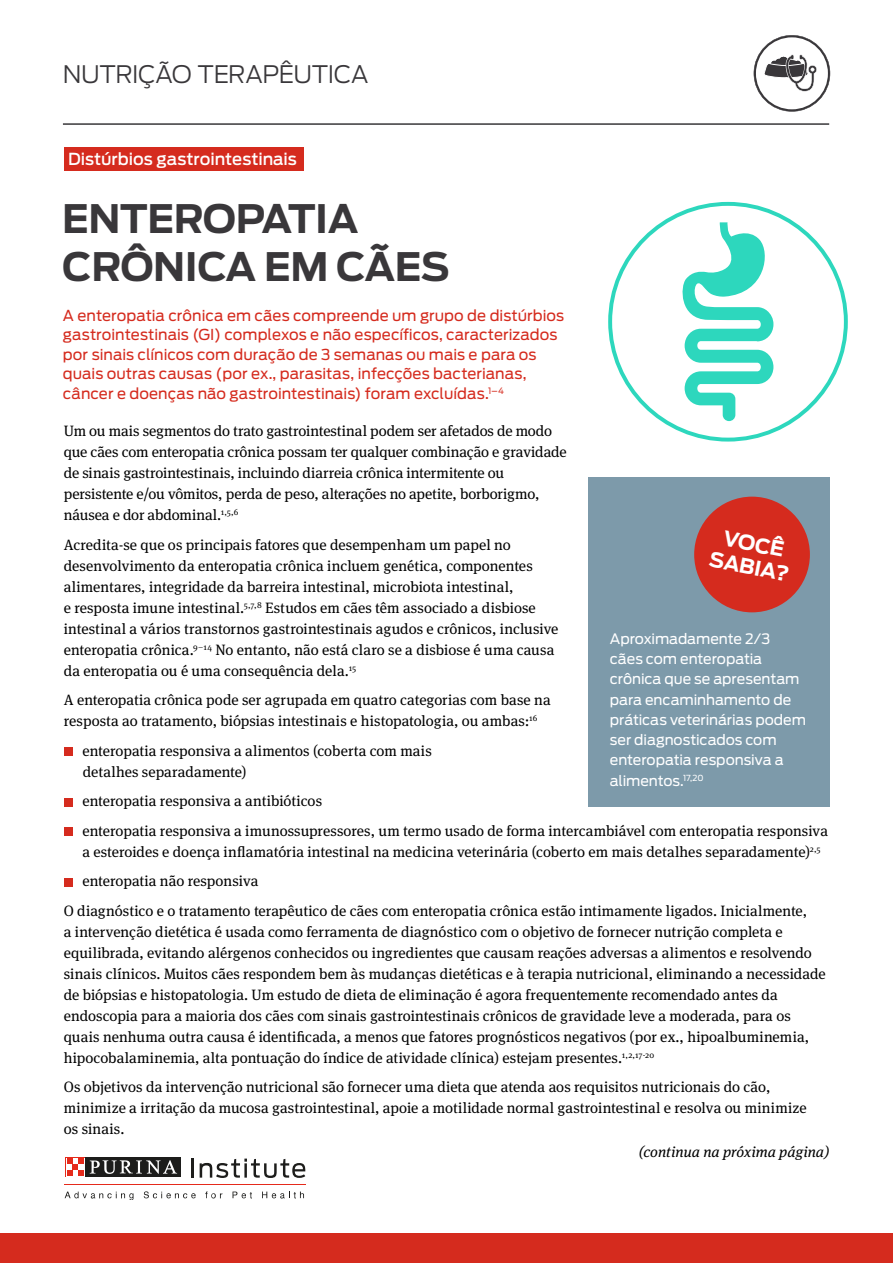
<style>
.page{position:relative;width:893px;height:1263px;background:#fff}
.page>*{position:absolute;margin:0;border:0;box-sizing:border-box;transform-origin:0 0}
.t1{font:700 39px/48px "Antenna";letter-spacing:-.01em;color:#39373a}
.t2{font:300 24px "Antenna";letter-spacing:-.015em;color:#39373a}
.t3{font:700 20.4px/22.8px "Antenna";color:#fff;text-align:center}
.t4{font:500 16.5px "Antenna";letter-spacing:-.005em;color:#fff}
.t5{font:15px/21px "Meta Serif Pro";color:#000}
.t6{font:15px/19.5px "Antenna";letter-spacing:.005em;color:#d52b1e}
.t7{font:italic 15px "Meta Serif Pro";color:#000}
.t8{font:14.25px/20.2px "Antenna";letter-spacing:-.005em;color:#fff}
</style>
<div class="page">
<div style="left:64px;top:747px;width:8px;height:9px;background:#d52b1e"></div>
<div style="left:64px;top:798px;width:8px;height:8px;background:#d52b1e"></div>
<div style="left:64px;top:827px;width:8px;height:9px;background:#d52b1e"></div>
<div style="left:64px;top:878px;width:8px;height:8px;background:#d52b1e"></div>
<div style="left:0;top:1233px;width:893px;height:30px;background:#d52b1e"></div>
<hr style="left:65px;top:1184px;width:241px;height:1px;background:#e52a1b">
<svg style="left:192px;top:1158px;width:2px;height:19px"></svg>
<svg style="left:200px;top:1158px;width:105px;height:20px"></svg>
<svg style="left:65px;top:1191px;width:68px;height:9px"></svg>
<svg style="left:144px;top:1191px;width:52px;height:7px"></svg>
<svg style="left:205px;top:1191px;width:17px;height:7px"></svg>
<svg style="left:233px;top:1191px;width:19px;height:7px"></svg>
<svg style="left:262px;top:1191px;width:42px;height:7px"></svg>
<div style="left:65px;top:1157px;width:21px;height:20px;background:#1d1d1b"></div>
<svg style="left:65px;top:1157px;width:20px;height:20px"></svg>
<div style="left:86px;top:1157px;width:95px;height:20px;background:#1d1d1b"></div>
<svg style="left:90px;top:1160px;width:87px;height:14px"></svg>
<svg style="left:66px;top:1158px;width:18px;height:18px"></svg>
<svg style="left:67px;top:1158px;width:17px;height:17px"></svg>
<div style="left:64px;top:147px;width:239px;height:24px;background:#d52b1e"></div>
<hr style="left:63px;top:123px;width:766px;height:2px;background:#39373a">
<svg style="left:754px;top:35px;width:76px;height:77px"></svg>
<div style="left:589px;top:477px;width:241px;height:330px;background:#7d9aaa"></div>
<div style="left:694px;top:497px;width:116px;height:115px;background:#d52b1e;border-radius:50%"></div>
<svg style="left:608px;top:202px;width:240px;height:240px"></svg>
<svg style="left:679px;top:222px;width:94px;height:199px"></svg>
<h2 class="t2" style="left:63px;top:58px;width:307px">NUTRIÇÃO TERAPÊUTICA</h2>
<p class="t4" style="left:68px;top:148px;width:230px">Distúrbios gastrointestinais</p>
<h1 class="t1" style="left:62px;top:195px;width:389px">ENTEROPATIA<br>CRÔNICA EM CÃES</h1>
<p class="t6" style="left:63px;top:305px;width:503px">A enteropatia crônica em cães compreende um grupo de distúrbios gastrointestinais (GI) complexos e não específicos, caracterizados por sinais clínicos com duração de 3 semanas ou mais e para os quais outras causas (por ex., parasitas, infecções bacterianas, câncer e doenças não gastrointestinais) foram excluídas.<sup>1–4</sup></p>
<p class="t5" style="left:64px;top:420px;width:504px">Um ou mais segmentos do trato gastrointestinal podem ser afetados de modo que cães com enteropatia crônica possam ter qualquer combinação e gravidade de sinais gastrointestinais, incluindo diarreia crônica intermitente ou persistente e/ou vômitos, perda de peso, alterações no apetite, borborigmo, náusea e dor abdominal.<sup>1,5,6</sup></p>
<p class="t5" style="left:64px;top:533px;width:496px">Acredita-se que os principais fatores que desempenham um papel no desenvolvimento da enteropatia crônica incluem genética, componentes alimentares, integridade da barreira intestinal, microbiota intestinal,<br>e resposta imune intestinal.<sup>5,7,8</sup> Estudos em cães têm associado a disbiose intestinal a vários transtornos gastrointestinais agudos e crônicos, inclusive enteropatia crônica.<sup>9–14</sup> No entanto, não está claro se a disbiose é uma causa da enteropatia ou é uma consequência dela.<sup>15</sup></p>
<p class="t5" style="left:64px;top:689px;width:488px">A enteropatia crônica pode ser agrupada em quatro categorias com base na resposta ao tratamento, biópsias intestinais e histopatologia, ou ambas:<sup>16</sup></p>
<p class="t5" style="left:82px;top:739px;width:351px">enteropatia responsiva a alimentos (coberta com mais detalhes separadamente)</p>
<p class="t5" style="left:82px;top:786px;width:747px;line-height:29.5px">enteropatia responsiva a antibióticos<br>enteropatia responsiva a imunossupressores, um termo usado de forma intercambiável com enteropatia responsiva</p>
<p class="t5" style="left:82px;top:840px;width:740px">a esteroides e doença inflamatória intestinal na medicina veterinária (coberto em mais detalhes separadamente)<sup>2,5</sup></p>
<p class="t5" style="left:82px;top:870px;width:178px">enteropatia não responsiva</p>
<p class="t5" style="left:64px;top:899px;width:745px">O diagnóstico e o tratamento terapêutico de cães com enteropatia crônica estão intimamente ligados. Inicialmente,</p>
<p class="t5" style="left:64px;top:920px;width:763px">a intervenção dietética é usada como ferramenta de diagnóstico com o objetivo de fornecer nutrição completa e equilibrada, evitando alérgenos conhecidos ou ingredientes que causam reações adversas a alimentos e resolvendo sinais clínicos. Muitos cães respondem bem às mudanças dietéticas e à terapia nutricional, eliminando a necessidade de biópsias e histopatologia. Um estudo de dieta de eliminação é agora frequentemente recomendado antes da endoscopia para a maioria dos cães com sinais gastrointestinais crônicos de gravidade leve a moderada, para os quais nenhuma outra causa é identificada, a menos que fatores prognósticos negativos (por ex., hipoalbuminemia, hipocobalaminemia, alta pontuação do índice de atividade clínica) estejam presentes.<sup>1,2,17-20</sup></p>
<p class="t5" style="left:64px;top:1076px;width:744px">Os objetivos da intervenção nutricional são fornecer uma dieta que atenda aos requisitos nutricionais do cão, minimize a irritação da mucosa gastrointestinal, apoie a motilidade normal gastrointestinal e resolva ou minimize os sinais.</p>
<h3 class="t3" style="left:716px;top:525px;width:82px;rotate:11deg">VOCÊ<br>SABIA?</h3>
<p class="t8" style="left:610px;top:628px;width:198px">Aproximadamente 2/3 cães com enteropatia crônica que se apresentam para encaminhamento de práticas veterinárias podem ser diagnosticados com enteropatia responsiva a alimentos.<sup>17,20</sup></p>
<p class="t7" style="left:639px;top:1140px;width:192px">(continua na próxima página)</p>
</div>
